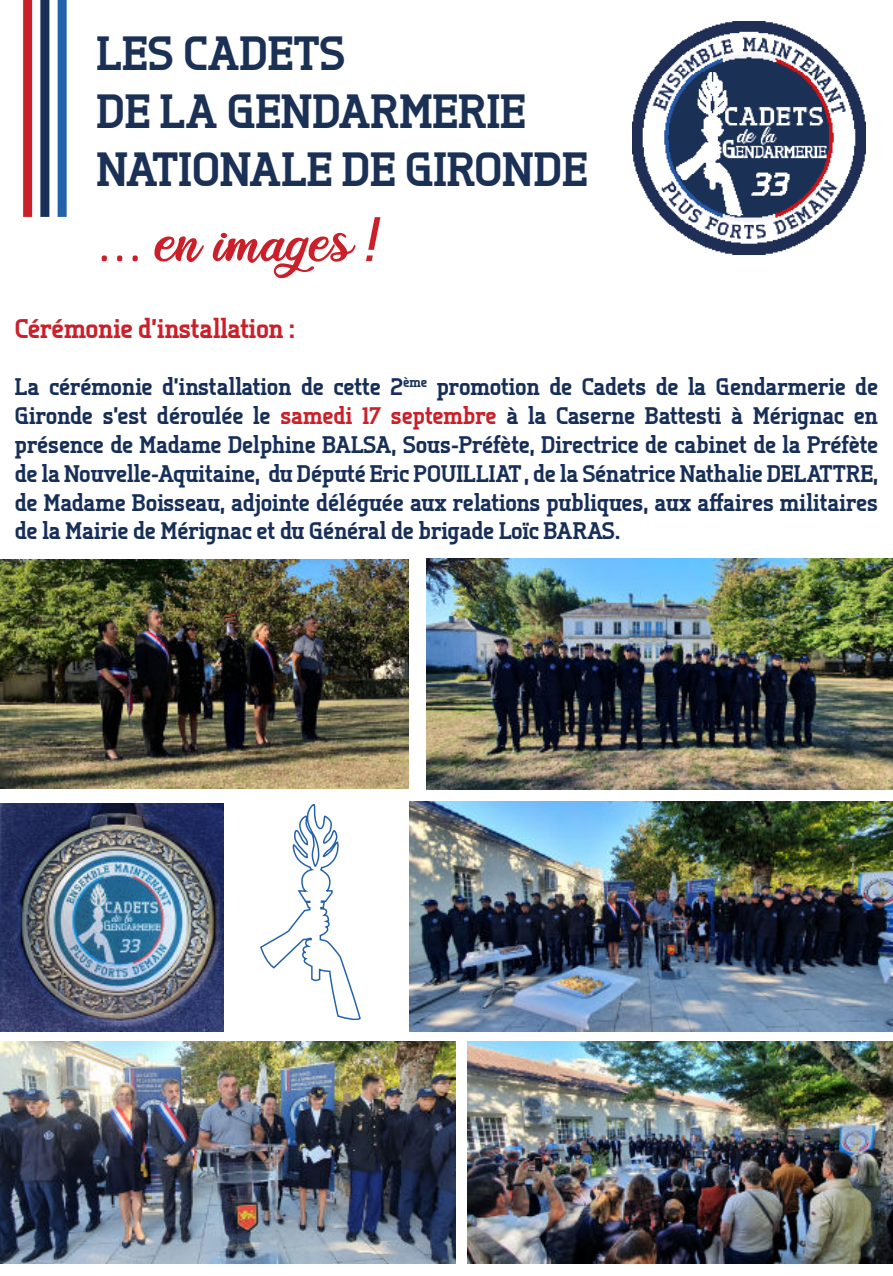
<style>
.page{position:relative;width:893px;height:1276px;background:#fff}
.page>*{position:absolute;margin:0;border:0;box-sizing:border-box;transform-origin:0 0}
.t1{font:63px "Ballet Harmony";letter-spacing:-.005em;color:#cb2029}
.t2{font:800 48px/57.6px "Tertre";color:#1b3055}
.t3{font:800 27px "Tertre";color:#cb2029}
.t4{font:800 24px/28.8px "Tertre";color:#172f58;text-align:justify}
.s1{font-family:"Calibri";font-weight:300}
.s2{font-family:"Sansation";font-style:italic}
.s3{color:#cb2029}
</style>
<div class="page">
<img style="left:633px;top:21px;width:233px;height:233px">
<div style="left:23px;top:0;width:9px;height:217px;background:#cb2029"></div>
<div style="left:40px;top:0;width:9px;height:217px;background:#172f58"></div>
<div style="left:58px;top:0;width:9px;height:217px;background:#2361ab"></div>
<svg style="left:260px;top:803px;width:101px;height:218px"></svg>
<img style="left:0;top:559px;width:408px;height:230px">
<img style="left:426px;top:559px;width:467px;height:230px">
<img style="left:0;top:1041px;width:455px;height:222px">
<img style="left:409px;top:802px;width:484px;height:229px">
<img style="left:0;top:804px;width:223px;height:227px">
<img style="left:468px;top:1041px;width:425px;height:222px">
<h2 class="t2" style="left:97px;top:29px;width:493px">LES CADETS<br>DE LA GENDARMERIE<br>NATIONALE DE GIRONDE</h2>
<h1 class="t1" style="left:97px;top:202px;width:286px"><span class="s1">...</span> en images <span class="s2">!</span></h1>
<p class="t3" style="left:15px;top:317px;width:281px">Cérémonie d’installation :</p>
<p class="t4" style="left:15px;top:375px;width:865px">La cérémonie d’installation de cette 2<sup>ème</sup> promotion de Cadets de la Gendarmerie de Gironde s’est déroulée le <span class="s3">samedi 17 septembre</span> à la Caserne Battesti à Mérignac en présence de Madame Delphine BALSA, Sous-Préfète, Directrice de cabinet de la Préfète de la Nouvelle-Aquitaine, du Député Eric POUILLIAT , de la Sénatrice Nathalie DELATTRE, de Madame Boisseau, adjointe déléguée aux relations publiques, aux affaires militaires de la Mairie de Mérignac et du Général de brigade Loïc BARAS.</p>
</div>
